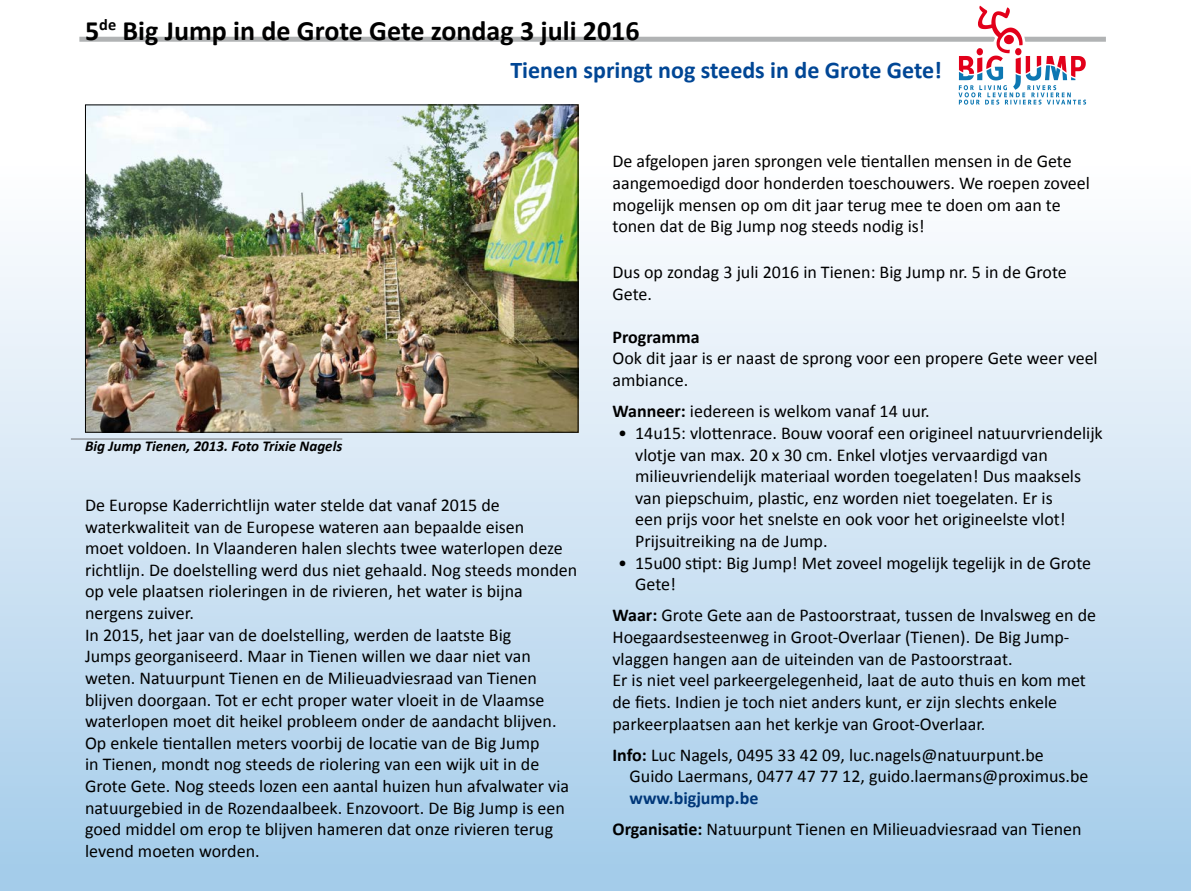
<style>
.page{position:relative;width:1191px;height:891px;background:#fff}
.page>*{position:absolute;margin:0;border:0;box-sizing:border-box;transform-origin:0 0}
.t1{font:700 28px "Calibri";color:#000}
.t2{font:700 24px "Calibri";color:#004695}
.t3{font:18px/21.6px "Calibri";color:#000}
.t4{font:700 18px "Calibri";color:#000}
.t5{font:italic 700 15px "Calibri";color:#000}
.s1{font-weight:700}
.s2{font-weight:700;color:#003779}
</style>
<div class="page">
<div style="left:0;top:88px;width:1191px;height:802px;background:linear-gradient(to bottom,#fff,#a4ccea)"></div>
<img style="left:87px;top:106px;width:489px;height:324px">
<div style="left:85px;top:104px;width:493px;height:328px;border:1px solid #000"></div>
<div style="left:79px;top:37px;width:1027px;height:5px;background:#b1b3b4"></div>
<svg style="left:958px;top:6px;width:128px;height:99px"></svg>
<hr style="left:71px;top:438px;width:271px;height:1px;background:#707172">
<h1 class="t1" style="left:85px;top:13px;width:556px">5<sup>de</sup> Big Jump in de Grote Gete zondag 3 juli 2016</h1>
<h2 class="t2" style="left:510px;top:55px;width:433px">Tienen springt nog steeds in de Grote Gete!</h2>
<p class="t5" style="left:85px;top:436px;width:259px">Big Jump Tienen, 2013. Foto Trixie Nagels</p>
<p class="t3" style="left:85px;top:493px;width:494px">De Europse Kaderrichtlijn water stelde dat vanaf 2015 de waterkwaliteit van de Europese wateren aan bepaalde eisen<br>moet voldoen. In Vlaanderen halen slechts twee waterlopen deze richtlijn. De doelstelling werd dus niet gehaald. Nog steeds monden op vele plaatsen rioleringen in de rivieren, het water is bijna nergens zuiver.<br>In 2015, het jaar van de doelstelling, werden de laatste Big<br>Jumps georganiseerd. Maar in Tienen willen we daar niet van weten. Natuurpunt Tienen en de Milieuadviesraad van Tienen blijven doorgaan. Tot er echt proper water vloeit in de Vlaamse waterlopen moet dit heikel probleem onder de aandacht blijven.<br>Op enkele tientallen meters voorbij de locatie van de Big Jump<br>in Tienen, mondt nog steeds de riolering van een wijk uit in de Grote Gete. Nog steeds lozen een aantal huizen hun afvalwater via natuurgebied in de Rozendaalbeek. Enzovoort. De Big Jump is een goed middel om erop te blijven hameren dat onze rivieren terug levend moeten worden.</p>
<p class="t3" style="left:612px;top:150px;width:479px">De afgelopen jaren sprongen vele tientallen mensen in de Gete aangemoedigd door honderden toeschouwers. We roepen zoveel mogelijk mensen op om dit jaar terug mee te doen om aan te tonen dat de Big Jump nog steeds nodig is!</p>
<p class="t3" style="left:612px;top:260px;width:456px">Dus op zondag 3 juli 2016 in Tienen: Big Jump nr. 5 in de Grote<br>Gete.</p>
<p class="t4" style="left:612px;top:325px;width:89px">Programma</p>
<p class="t3" style="left:612px;top:346px;width:487px">Ook dit jaar is er naast de sprong voor een propere Gete weer veel ambiance.</p>
<p class="t3" style="left:612px;top:399px;width:319px"><span class="s1">Wanneer:</span> iedereen is welkom vanaf 14 uur.</p>
<p class="t3" style="left:635px;top:421px;width:469px;text-indent:-17px">• 14u15: vlottenrace. Bouw vooraf een origineel natuurvriendelijk vlotje van max. 20 x 30 cm. Enkel vlotjes vervaardigd van milieuvriendelijk materiaal worden toegelaten! Dus maaksels van piepschuim, plastic, enz worden niet toegelaten. Er is<br>een prijs voor het snelste en ook voor het origineelste vlot!<br>Prijsuitreiking na de Jump.</p>
<p class="t3" style="left:635px;top:550px;width:457px;text-indent:-17px">• 15u00 stipt: Big Jump! Met zoveel mogelijk tegelijk in de Grote<br>Gete!</p>
<p class="t3" style="left:612px;top:603px;width:485px"><span class="s1">Waar:</span> Grote Gete aan de Pastoorstraat, tussen de Invalsweg en de Hoegaardsesteenweg in Groot-Overlaar (Tienen). De Big Jump&shy;vlaggen hangen aan de uiteinden van de Pastoorstraat.<br>Er is niet veel parkeergelegenheid, laat de auto thuis en kom met de fiets. Indien je toch niet anders kunt, er zijn slechts enkele parkeerplaatsen aan het kerkje van Groot-Overlaar.</p>
<p class="t3" style="left:629px;top:742px;width:460px;text-indent:-17px"><span class="s1">Info:</span> Luc Nagels, 0495 33 42 09, luc.nagels@natuurpunt.be<br>Guido Laermans, 0477 47 77 12, guido.laermans@proximus.be</p>
<p class="t3" style="left:612px;top:781px;width:470px;line-height:31.2px;text-indent:17px"><span class="s2">www.bigjump.be<br></span><span class="s1">Organisatie:</span> Natuurpunt Tienen en Milieuadviesraad van Tienen</p>
</div>
